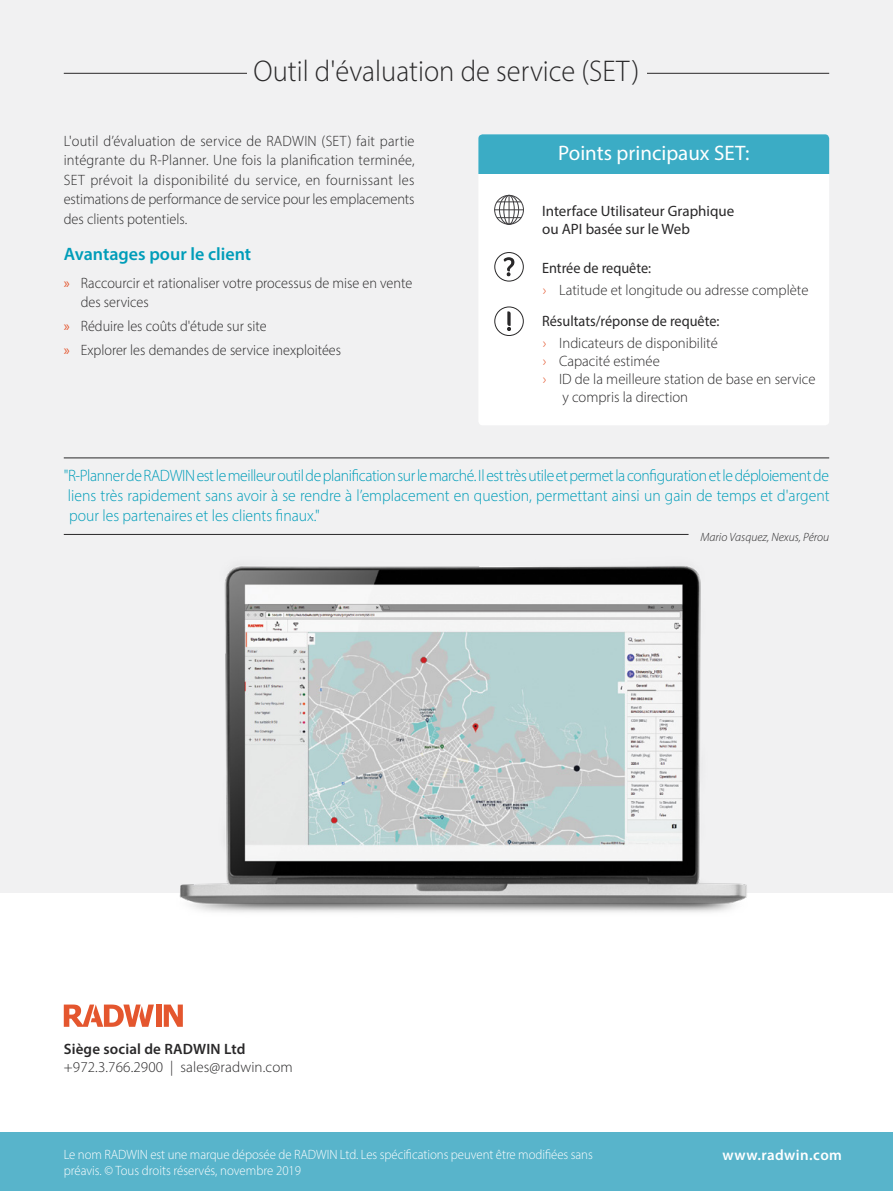
<style>
.page{position:relative;width:893px;height:1191px;background:#fff}
.page>*{position:absolute;margin:0;border:0;box-sizing:border-box;transform-origin:0 0}
.t1{font:300 30px "Myriad Pro";color:#292829;scale:.95 1}
.t2{font:21px "Myriad Pro";color:#fff}
.t3{font:600 18px "Myriad Pro";color:#009db9}
.t4{font:300 16.5px/19.8px "Myriad Pro";color:#009db9;text-align:justify;scale:.95 1}
.t5{font:300 15px/19.5px "Myriad Pro";color:#292829;text-align:justify;scale:.96 1}
.t6{font:300 15px/22.2px "Myriad Pro";color:#292829}
.t7{font:300 15px/19.5px "Myriad Pro";color:#292829;scale:.95 1}
.t8{font:15px/22.2px "Myriad Pro";color:#292829;scale:.95 1}
.t9{font:15px/18px "Myriad Pro";color:#292829}
.t10{font:600 15px "Myriad Pro";letter-spacing:.01em;color:#292829}
.t11{font:600 15px "Myriad Pro";letter-spacing:.03em;color:#fff}
.t12{font:300 13.5px "Myriad Pro";letter-spacing:-.005em;color:#fff;scale:.95 1}
.t13{font:italic 300 12px "Myriad Pro";color:#292829}
.s1{font-weight:400;color:#e4562e}
.s2{font-weight:400}
.s3{color:#e4562e}
.s4{font-weight:300;color:#e4562e}
.s5{font-weight:300}
</style>
<div class="page">
<div style="left:0;top:0;width:893px;height:892px;background:#f1f1f2"></div>
<hr style="left:64px;top:73px;width:765px;height:1px;background:#292829">
<div style="left:247px;top:59px;width:399px;height:22px;background:#f1f1f2"></div>
<hr style="left:64px;top:457px;width:765px;height:1px;background:#292829">
<hr style="left:64px;top:534px;width:624px;height:1px;background:#292829">
<div style="left:478px;top:134px;width:351px;height:291px;background:#fff;border-radius:4px"></div>
<div style="left:478px;top:134px;width:351px;height:39px;background:#3bacc5"></div>
<div style="left:494px;top:306px;width:30px;height:30px;border:1px solid #292829;border-radius:50%"></div>
<svg style="left:507px;top:311px;width:4px;height:20px"></svg>
<div style="left:494px;top:195px;width:30px;height:30px;border:1px solid #414042;border-radius:50%"></div>
<div style="left:499px;top:195px;width:20px;height:30px;border:1px solid #414042;border-radius:50%"></div>
<div style="left:503px;top:195px;width:12px;height:30px;border:1px solid #414042;border-radius:50%"></div>
<svg style="left:495px;top:195px;width:28px;height:29px"></svg>
<div style="left:494px;top:252px;width:30px;height:29px;border:1px solid #292829;border-radius:50%"></div>
<svg style="left:504px;top:257px;width:10px;height:19px"></svg>
<img style="left:130px;top:566px;width:632px;height:347px">
<div style="left:0;top:1132px;width:893px;height:59px;background:#58b4cb"></div>
<div style="left:156px;top:1004px;width:5px;height:22px;background:#e4562e"></div>
<svg style="left:164px;top:1004px;width:19px;height:22px"></svg>
<svg style="left:64px;top:1004px;width:90px;height:22px"></svg>
<h1 class="t1" style="left:254px;top:53px;width:407px">Outil d'évaluation de service (SET)</h1>
<p class="t5" style="left:64px;top:131px;width:367px">L'outil d’évaluation de service de RADWIN (SET) fait partie intégrante du R-Planner. Une fois la planification terminée, SET prévoit la disponibilité du service, en fournissant les estimations de performance de service pour les emplacements des clients potentiels.</p>
<p class="t3" style="left:64px;top:242px;width:189px">Avantages pour le client</p>
<p class="t7" style="left:81px;top:273px;width:350px;text-indent:-17px"><span class="s1">»</span> Raccourcir et rationaliser votre processus de mise en vente des services</p>
<p class="t7" style="left:64px;top:314px;width:294px;line-height:23.7px"><span class="s1">»</span> Réduire les coûts d'étude sur site<br><span class="s1">»</span> Explorer les demandes de service inexploitées</p>
<p class="t2" style="left:558px;top:140px;width:193px">Points principaux SET:</p>
<p class="t9" style="left:542px;top:201px;width:194px">Interface Utilisateur Graphique ou API basée sur le Web</p>
<p class="t6" style="left:542px;top:257px;width:268px"><span class="s2">Entrée de requête:<br></span><span class="s3">›</span> Latitude et longitude ou adresse complète</p>
<p class="t8" style="left:542px;top:309px;width:188px">Résultats/réponse de requête: <span class="s4">›</span> <span class="s5">Indicateurs de disponibilité</span></p>
<p class="t6" style="left:543px;top:350px;width:119px"><span class="s3">›</span> Capacité estimée</p>
<p class="t6" style="left:543px;top:368px;width:274px"><span class="s3">›</span> ID de la meilleure station de base en service</p>
<p class="t6" style="left:562px;top:386px;width:127px">y compris la direction</p>
<p class="t4" style="left:64px;top:466px;width:808px">"R-Planner de RADWIN est le meilleur outil de planification sur le marché. Il est très utile et permet la configuration et le déploiement de liens très rapidement sans avoir à se rendre à l’emplacement en question, permettant ainsi un gain de temps et d'argent pour les partenaires et les clients finaux."</p>
<p class="t13" style="left:700px;top:530px;width:130px">Mario Vasquez, Nexus, Pérou</p>
<p class="t10" style="left:64px;top:1039px;width:183px">Siège social de RADWIN Ltd</p>
<p class="t6" style="left:64px;top:1056px;width:231px">+972.3.766.2900 | sales@radwin.com</p>
<p class="t12" style="left:64px;top:1146px;width:558px">Le nom RADWIN est une marque déposée de RADWIN Ltd. Les spécifications peuvent être modifiées sans</p>
<p class="t11" style="left:722px;top:1145px;width:121px">www.radwin.com</p>
<p class="t12" style="left:64px;top:1162px;width:251px">préavis. © Tous droits réservés, novembre 2019</p>
</div>
